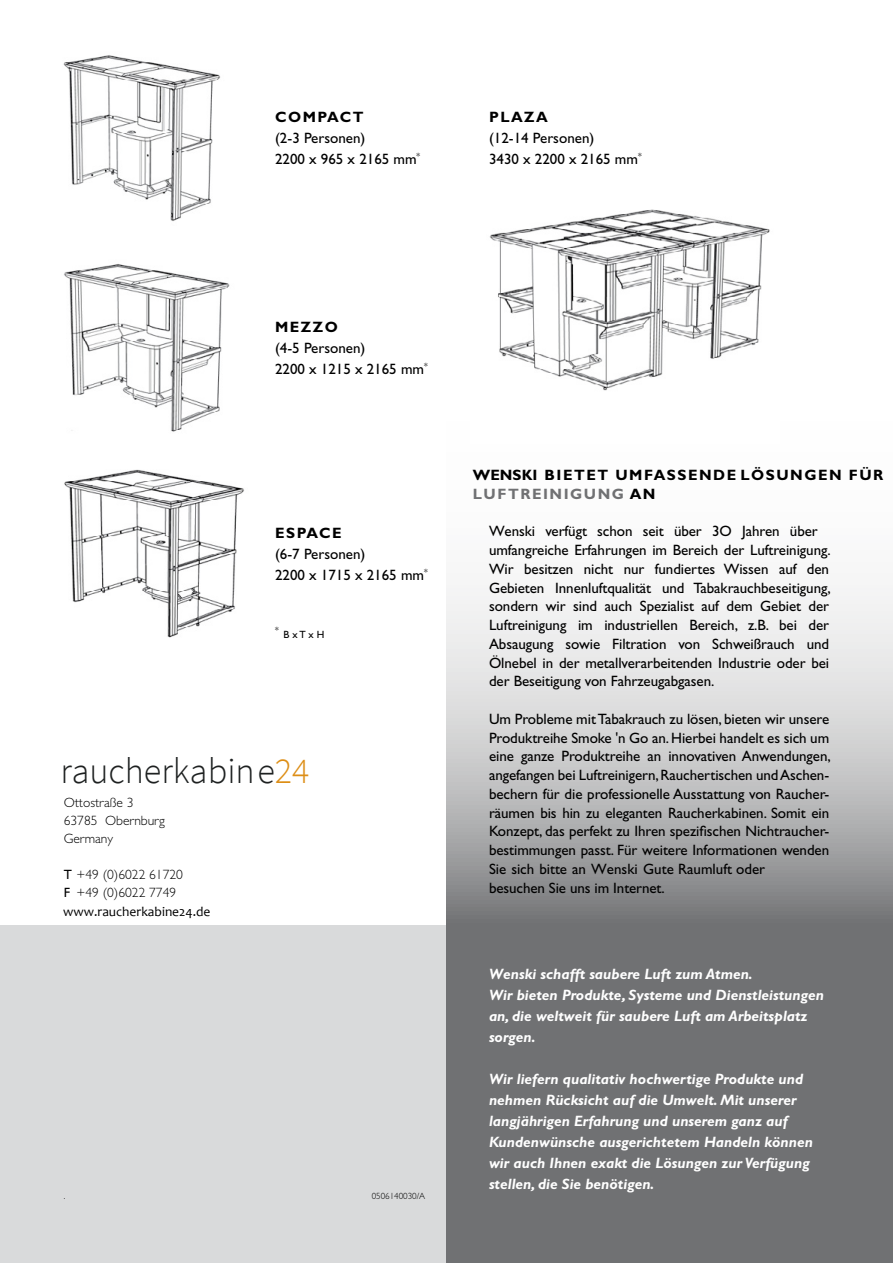
<style>
.page{position:relative;width:893px;height:1263px;background:#fff}
.page>*{position:absolute;margin:0;border:0;box-sizing:border-box;transform-origin:0 0}
.t1{font:300 36.15px "Source Sans Pro";color:#1e2121}
.t2{font:15px/18.8px "Gill Sans Std";letter-spacing:-.005em;color:#000}
.t3{font:italic 700 15px/21px "Gill Sans Std";color:#fff}
.t4{font:700 15px/18.8px "Gill Sans Std";letter-spacing:.1em;color:#000}
.t5{font:300 13.5px/18px "Gill Sans Std";color:#000}
.t6{font:13.5px "Candara";color:#000}
.t7{font:13.5px "Gill Sans Std";color:#000}
.t8{font:10.5px "Gill Sans Std";letter-spacing:.28em;color:#000}
.t9{font:300 9px "Gill Sans Std";color:#000}
.t10{font:8.7px "Gill Sans Std";color:#000}
.s1{color:#dd8e16}
.s2{font-weight:400}
.s3{color:#707173}
</style>
<div class="page">
<div style="left:0;top:926px;width:446px;height:337px;background:#d9dadb"></div>
<div style="left:446px;top:926px;width:447px;height:337px;background:#707173"></div>
<svg style="left:446px;top:588px;width:447px;height:338px;background:#c3c4c4"></svg>
<img style="left:64px;top:264px;width:166px;height:168px">
<img style="left:64px;top:469px;width:180px;height:169px">
<img style="left:63px;top:55px;width:157px;height:166px">
<img style="left:489px;top:209px;width:281px;height:182px">
<p class="t4" style="left:275px;top:107px;width:90px">COMPACT</p>
<p class="t2" style="left:275px;top:127px;width:147px;line-height:21px">(2-3 Personen)<br>2200 x 965 x 2165 mm<sup>*</sup></p>
<p class="t4" style="left:489px;top:107px;width:60px">PLAZA</p>
<p class="t2" style="left:489px;top:127px;width:154px;line-height:21px">(12-14 Personen)<br>3430 x 2200 x 2165 mm<sup>*</sup></p>
<p class="t4" style="left:275px;top:317px;width:64px">MEZZO</p>
<p class="t2" style="left:275px;top:337px;width:154px;line-height:21px">(4-5 Personen)<br>2200 x 1215 x 2165 mm<sup>*</sup></p>
<p class="t4" style="left:275px;top:523px;width:68px">ESPACE</p>
<p class="t2" style="left:275px;top:543px;width:154px;line-height:21px">(6-7 Personen)<br>2200 x 1715 x 2165 mm<sup>*</sup></p>
<p class="t10" style="left:275px;top:625px;width:5px">*</p>
<p class="t8" style="left:284px;top:628px;width:42px">BxTxH</p>
<h1 class="t1" style="left:60px;top:749px;width:251px">raucherkabine<span class="s1">24</span></h1>
<p class="t7" style="left:64px;top:777px;width:134px">Wenski - Gute Raumluft</p>
<p class="t5" style="left:64px;top:794px;width:103px">Ottostraße 3<br>63785 Obernburg<br>Germany</p>
<p class="t5" style="left:64px;top:866px;width:121px;text-align:center"><span class="s2">T</span> +49 (0)6022 61720<br><span class="s2">F</span> +49 (0)6022 7749 <span class="s2">wenski.de</span></p>
<p class="t6" style="left:63px;top:903px;width:149px">www.raucherkabine24.de</p>
<p class="t9" style="left:64px;top:1191px;width:3px">.</p>
<p class="t9" style="left:372px;top:1191px;width:55px">0506140030/A</p>
<p class="t4" style="left:473px;top:466px;width:412px;text-indent:72px">BIETET UMFASSENDE LÖSUNGEN FÜR<br><span class="s3">LUFTREINIGUNG</span> AN</p>
<p class="t2" style="left:489px;top:522px;width:343px">Wenski verfügt schon seit über 3O Jahren über umfangreiche Erfahrungen im Bereich der Luftreinigung.<br>Wir besitzen nicht nur fundiertes Wissen auf den Gebieten Innenluftqualität und Tabakrauchbeseitigung, sondern wir sind auch Spezialist auf dem Gebiet der Luftreinigung im industriellen Bereich, z.B. bei der Absaugung sowie Filtration von Schweißrauch und Ölnebel in der metallverarbeitenden Industrie oder bei der Beseitigung von Fahrzeugabgasen.</p>
<p class="t2" style="left:489px;top:709px;width:343px">Um Probleme mitTabakrauch zu lösen, bieten wir unsere Produktreihe Smoke 'n Go an.Hierbei handelt es sich um eine ganze Produktreihe an innovativen Anwendungen, angefangen bei Luftreinigern,Rauchertischen undAschen&shy;bechern für die professionelle Ausstattung von Raucher&shy;räumen bis hin zu eleganten Raucherkabinen. Somit ein Konzept, das perfekt zu Ihren spezifischen Nichtraucher&shy;bestimmungen passt. Für weitere Informationen wenden Sie sich bitte an Wenski Gute Raumluft oder<br>besuchen Sie uns im Internet.</p>
<p class="t4" style="left:473px;top:466px;width:66px">WENSKI</p>
<p class="t3" style="left:489px;top:963px;width:337px">Wenski schafft saubere Luft zum Atmen.<br>Wir bieten Produkte, Systeme und Dienstleistungen an, die weltweit für saubere Luft am Arbeitsplatz sorgen.</p>
<p class="t3" style="left:489px;top:1068px;width:325px">Wir liefern qualitativ hochwertige Produkte und nehmen Rücksicht auf die Umwelt. Mit unserer langjährigen Erfahrung und unserem ganz auf Kundenwünsche ausgerichtetem Handeln können wir auch Ihnen exakt die Lösungen zur Verfügung stellen, die Sie benötigen.</p>
</div>
